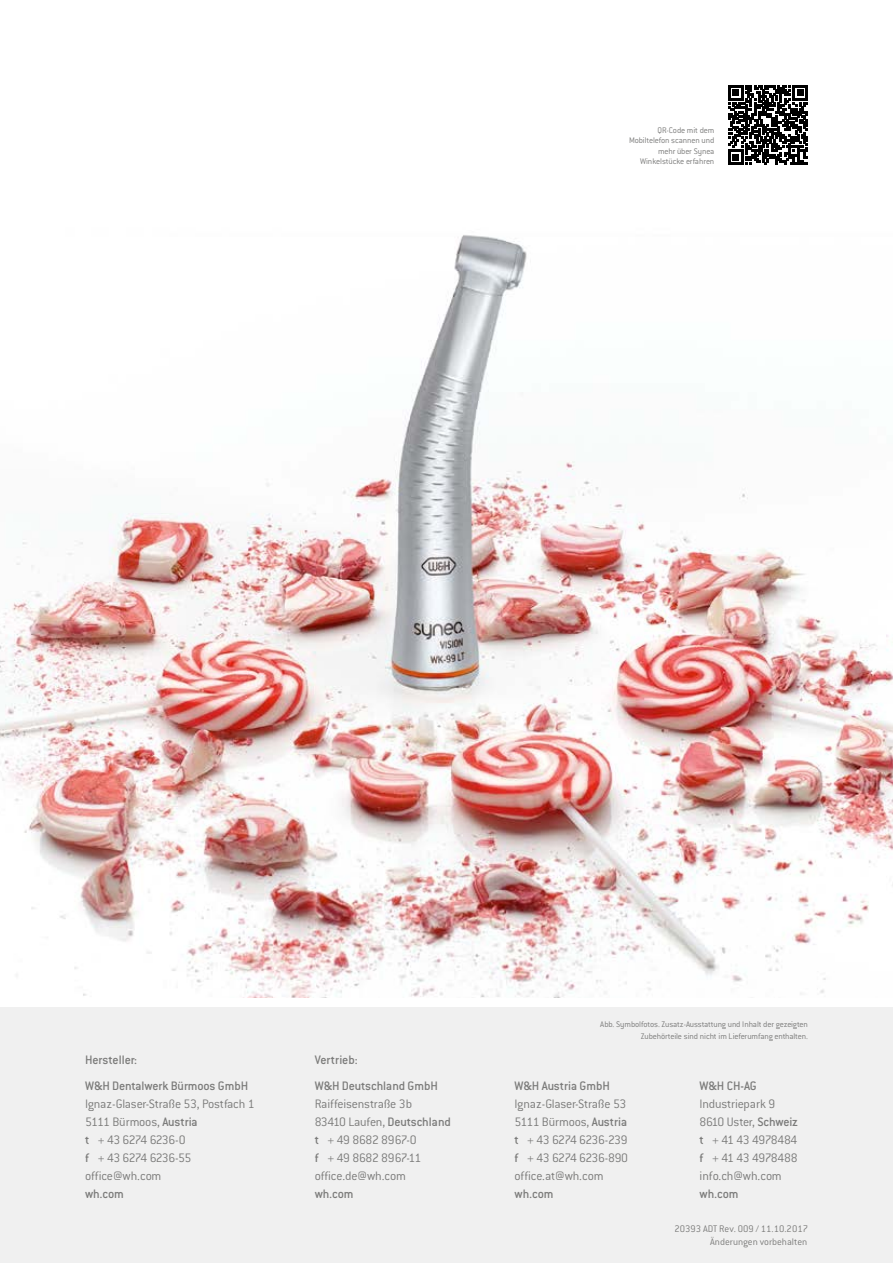
<style>
.page{position:relative;width:893px;height:1263px;background:#fff}
.page>*{position:absolute;margin:0;border:0;box-sizing:border-box;transform-origin:0 0}
.t1{font:300 13.5px/18px "Conduit ITC Pro";letter-spacing:-.02em;color:#7b7b7a}
.t2{font:500 13.5px "Conduit ITC Pro";letter-spacing:-.01em;color:#7b7b7a}
.t3{font:300 10.5px/12.6px "Conduit ITC Pro";color:#7b7b7a;text-align:right}
.t4{font:300 9px/10.5px "Conduit ITC Pro";letter-spacing:-.015em;color:#7b7b7a;text-align:right}
.s1{font-weight:500}
</style>
<div class="page">
<div style="left:0;top:1008px;width:893px;height:255px;background:#f0f0f0"></div>
<img style="left:0;top:235px;width:893px;height:762px">
<svg style="left:728px;top:85px;width:80px;height:80px"></svg>
<p class="t4" style="left:629px;top:125px;width:87px">QR-Code mit dem<br>Mobiltelefon scannen und mehr über Synea<br>Winkelstücke erfahren</p>
<p class="t2" style="left:85px;top:1052px;width:54px">Hersteller:</p>
<p class="t2" style="left:315px;top:1052px;width:45px">Vertrieb:</p>
<p class="t2" style="left:85px;top:1078px;width:165px">W&amp;H Dentalwerk Bürmoos GmbH</p>
<p class="t1" style="left:85px;top:1094px;width:171px">Ignaz-Glaser-Straße 53, Postfach 1<br>5111 Bürmoos, <span class="s1">Austria<br>t</span> + 43 6274 6236-0<br><span class="s1">f</span> + 43 6274 6236-55 office@wh.com</p>
<p class="t2" style="left:85px;top:1186px;width:40px">wh.com</p>
<p class="t2" style="left:315px;top:1078px;width:125px">W&amp;H Deutschland GmbH</p>
<p class="t1" style="left:315px;top:1094px;width:138px">Raiffeisenstraße 3b<br>83410 Laufen, <span class="s1">Deutschland t</span> + 49 8682 8967-0<br><span class="s1">f</span> + 49 8682 8967-11 office.de@wh.com</p>
<p class="t2" style="left:315px;top:1186px;width:40px">wh.com</p>
<p class="t4" style="left:600px;top:1018px;width:209px;line-height:12px">Abb. Symbolfotos. Zusatz-Ausstattung und Inhalt der gezeigten<br>Zubehörteile sind nicht im Lieferumfang enthalten.</p>
<p class="t2" style="left:514px;top:1078px;width:97px">W&amp;H Austria GmbH</p>
<p class="t1" style="left:514px;top:1094px;width:115px">Ignaz-Glaser-Straße 53<br>5111 Bürmoos, <span class="s1">Austria t</span> + 43 6274 6236-239 <span class="s1">f</span> + 43 6274 6236-890 office.at@wh.com</p>
<p class="t2" style="left:514px;top:1186px;width:40px">wh.com</p>
<p class="t2" style="left:699px;top:1078px;width:59px">W&amp;H CH-AG</p>
<p class="t1" style="left:699px;top:1094px;width:100px">Industriepark 9<br>8610 Uster, <span class="s1">Schweiz t</span> + 41 43 4978484 <span class="s1">f</span> + 41 43 4978488 info.ch@wh.com</p>
<p class="t2" style="left:699px;top:1186px;width:40px">wh.com</p>
<p class="t3" style="left:674px;top:1222px;width:135px">20393 ADT Rev. 009 / 11.10.2017<br>Änderungen vorbehalten</p>
</div>
